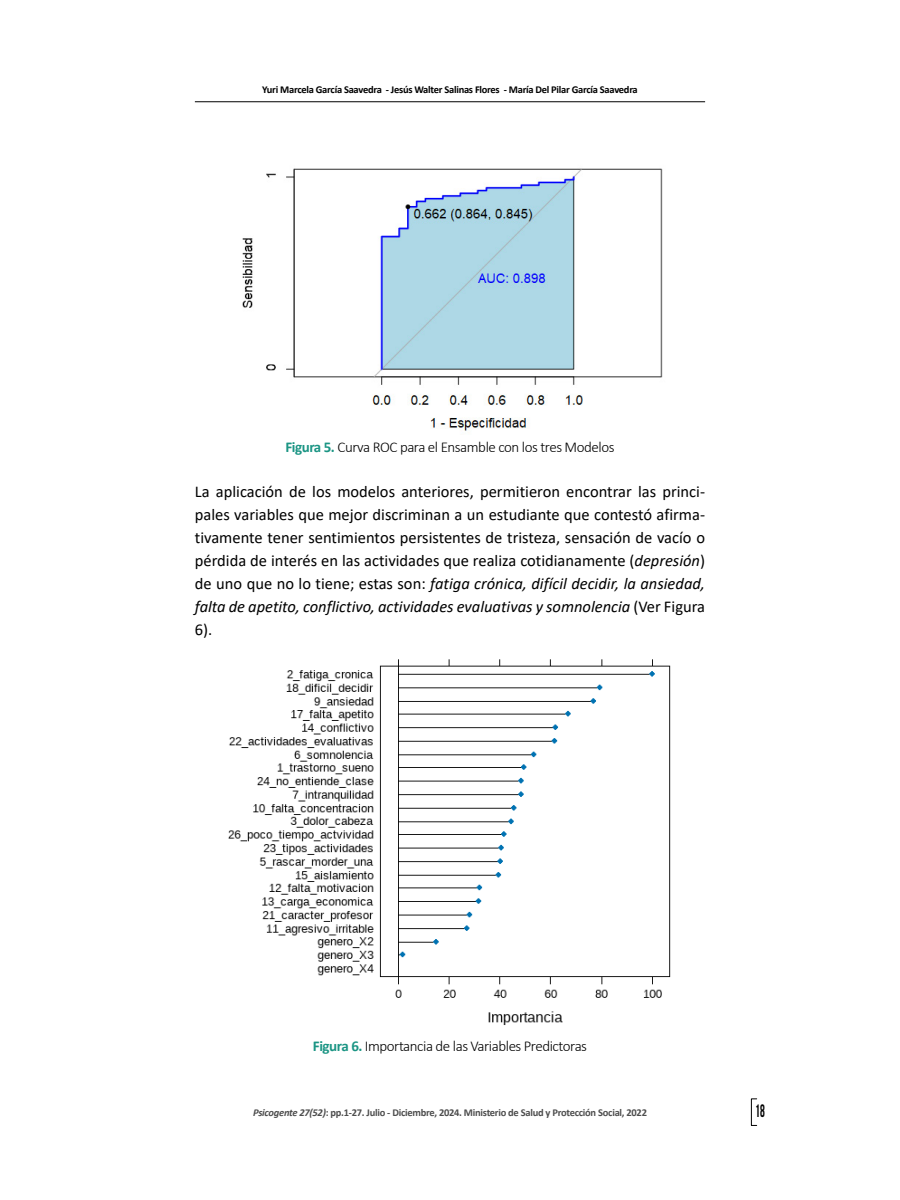
<style>
.page{position:relative;width:900px;height:1200px;background:#fff}
.page>*{position:absolute;margin:0;border:0;box-sizing:border-box;transform-origin:0 0}
.t1{font:700 18px "Bebas Neue";color:#000;scale:.67 1}
.t2{font:16.5px/23.1px "Calibri";color:#000;text-align:justify}
.t3{font:300 15px "Calibri";letter-spacing:-.03em;color:#000}
.t4{font:700 10.5px "Calibri";letter-spacing:-.025em;color:#4d4d4d}
.t5{font:700 10.5px "Calibri";letter-spacing:-.025em;color:#000}
.s1{font-weight:700;color:#1b9584}
.s2{font-style:italic}
</style>
<div class="page">
<div style="left:751px;top:1098px;width:6px;height:28px;border:1px solid #000"></div>
<hr style="left:195px;top:101px;width:510px;height:1px;background:#000">
<img style="left:242px;top:168px;width:421px;height:265px">
<img style="left:228px;top:659px;width:443px;height:366px">
<p class="t5" style="left:262px;top:82px;width:377px">Yuri Marcela García Saavedra - Jesús Walter Salinas Flores - María Del Pilar García Saavedra</p>
<p class="t3" style="left:285px;top:437px;width:331px"><span class="s1">Figura 5.</span> Curva ROC para el Ensamble con los tres Modelos</p>
<p class="t2" style="left:195px;top:479px;width:512px">La aplicación de los modelos anteriores, permitieron encontrar las princi&shy;pales variables que mejor discriminan a un estudiante que contestó afirma&shy;tivamente tener sentimientos persistentes de tristeza, sensación de vacío o pérdida de interés en las actividades que realiza cotidianamente (<span class="s2">depresión</span>) de uno que no lo tiene; estas son: <span class="s2">fatiga crónica, difícil decidir, la ansiedad, falta de apetito, conflictivo, actividades evaluativas y somnolencia</span> (Ver Figura 6).</p>
<p class="t3" style="left:313px;top:1037px;width:276px"><span class="s1">Figura 6.</span> Importancia de las Variables Predictoras</p>
<p class="t4" style="left:253px;top:1105px;width:395px"><span class="s2">Psicogente 27(52)</span>: pp.1-27. Julio - Diciembre, 2024. Ministerio de Salud y Protección Social, 2022</p>
<p class="t1" style="left:755px;top:1101px;width:16px">18</p>
</div>
